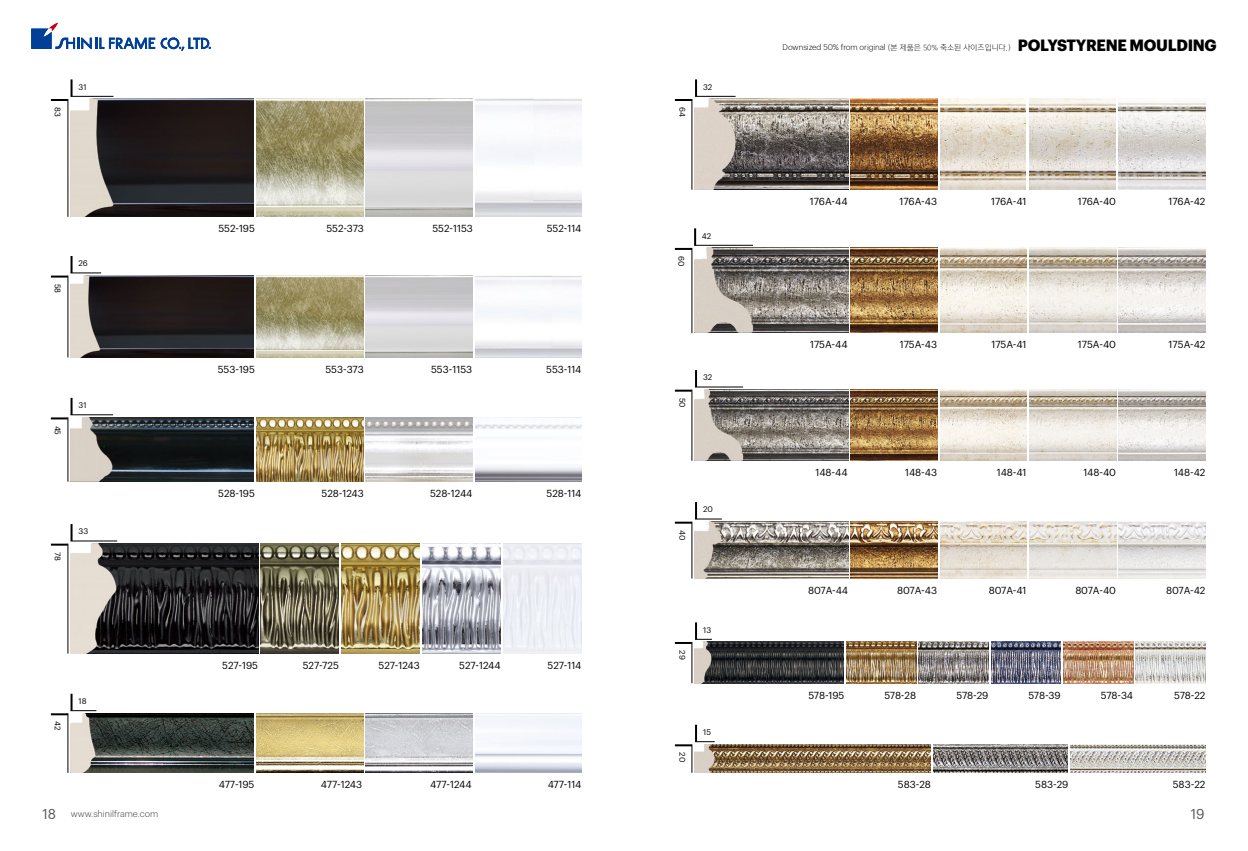
<style>
.page{position:relative;width:1248px;height:851px;background:#fff}
.page>*{position:absolute;margin:0;border:0;box-sizing:border-box;transform-origin:0 0}
.t1{font:14px "Graphik";color:#5a5757}
.t2{font:10px "Graphik";color:#000}
.t3{font:300 9px "Graphik";color:#3f3b3a}
.t4{font:300 8px "Graphik";letter-spacing:-.01em;color:#000}
.t5{font:8px "Graphik";letter-spacing:-.005em;color:#000}
.s1{font-family:"Yoon Gothic 720";font-weight:400}
.s2{font-weight:700;font-size:16px}
.s3{font-weight:400;font-size:14px;color:#5a5757}
</style>
<div class="page">
<svg style="left:31px;top:23px;width:180px;height:28px"></svg>
<hr style="left:68px;top:713px;width:1px;height:59px;background:#000">
<svg style="left:51px;top:693px;width:45px;height:22px"></svg>
<img style="left:257px;top:713px;width:106px;height:59px">
<img style="left:71px;top:713px;width:183px;height:59px">
<img style="left:366px;top:713px;width:106px;height:59px">
<hr style="left:71px;top:414px;width:42px;height:1px;background:#000">
<hr style="left:68px;top:417px;width:1px;height:64px;background:#000">
<svg style="left:51px;top:398px;width:22px;height:21px"></svg>
<img style="left:475px;top:417px;width:106px;height:64px">
<img style="left:257px;top:417px;width:106px;height:64px">
<img style="left:71px;top:417px;width:183px;height:64px">
<img style="left:366px;top:417px;width:106px;height:64px">
<hr style="left:71px;top:96px;width:42px;height:1px;background:#000">
<hr style="left:68px;top:99px;width:1px;height:118px;background:#000">
<svg style="left:51px;top:79px;width:22px;height:22px"></svg>
<img style="left:257px;top:99px;width:106px;height:118px">
<img style="left:71px;top:99px;width:183px;height:118px">
<hr style="left:71px;top:273px;width:30px;height:1px;background:#000">
<hr style="left:68px;top:275px;width:1px;height:82px;background:#000">
<svg style="left:51px;top:256px;width:22px;height:21px"></svg>
<img style="left:257px;top:275px;width:106px;height:82px">
<img style="left:71px;top:275px;width:183px;height:82px">
<hr style="left:71px;top:540px;width:46px;height:1px;background:#000">
<hr style="left:68px;top:543px;width:1px;height:110px;background:#000">
<svg style="left:51px;top:524px;width:22px;height:21px"></svg>
<img style="left:503px;top:543px;width:78px;height:110px">
<img style="left:342px;top:543px;width:78px;height:110px">
<img style="left:71px;top:543px;width:187px;height:110px">
<img style="left:261px;top:543px;width:78px;height:110px">
<img style="left:422px;top:543px;width:78px;height:110px">
<img style="left:1029px;top:390px;width:86px;height:70px">
<img style="left:940px;top:390px;width:86px;height:70px">
<img style="left:850px;top:390px;width:87px;height:70px">
<img style="left:694px;top:390px;width:154px;height:70px">
<img style="left:1118px;top:390px;width:87px;height:70px">
<hr style="left:695px;top:387px;width:48px;height:1px;background:#000">
<hr style="left:691px;top:389px;width:1px;height:71px;background:#000">
<svg style="left:675px;top:370px;width:22px;height:21px"></svg>
<hr style="left:695px;top:96px;width:40px;height:1px;background:#000">
<hr style="left:691px;top:99px;width:1px;height:91px;background:#000">
<svg style="left:675px;top:79px;width:22px;height:22px"></svg>
<img style="left:1029px;top:99px;width:86px;height:91px">
<img style="left:940px;top:99px;width:85px;height:91px">
<img style="left:850px;top:99px;width:87px;height:91px">
<img style="left:694px;top:99px;width:154px;height:91px">
<img style="left:1118px;top:101px;width:87px;height:89px">
<hr style="left:691px;top:521px;width:1px;height:57px;background:#000">
<svg style="left:675px;top:502px;width:46px;height:21px"></svg>
<img style="left:940px;top:521px;width:86px;height:57px">
<img style="left:1029px;top:521px;width:86px;height:57px">
<img style="left:850px;top:521px;width:87px;height:57px">
<img style="left:694px;top:521px;width:154px;height:57px">
<img style="left:1118px;top:521px;width:87px;height:57px">
<img style="left:1029px;top:248px;width:86px;height:85px">
<img style="left:940px;top:248px;width:86px;height:85px">
<img style="left:850px;top:248px;width:87px;height:85px">
<img style="left:694px;top:248px;width:154px;height:85px">
<img style="left:1118px;top:248px;width:87px;height:85px">
<hr style="left:694px;top:245px;width:59px;height:1px;background:#000">
<hr style="left:691px;top:248px;width:1px;height:85px;background:#000">
<svg style="left:675px;top:228px;width:21px;height:22px"></svg>
<hr style="left:691px;top:642px;width:1px;height:41px;background:#000">
<svg style="left:675px;top:622px;width:36px;height:22px"></svg>
<img style="left:1135px;top:642px;width:70px;height:41px">
<img style="left:694px;top:642px;width:149px;height:41px">
<img style="left:846px;top:642px;width:70px;height:41px">
<img style="left:1063px;top:642px;width:69px;height:41px">
<img style="left:991px;top:642px;width:69px;height:41px">
<img style="left:918px;top:642px;width:70px;height:41px">
<svg style="left:675px;top:724px;width:39px;height:48px"></svg>
<img style="left:1070px;top:744px;width:135px;height:28px">
<img style="left:694px;top:744px;width:236px;height:28px">
<img style="left:933px;top:744px;width:134px;height:28px">
<p class="t5" style="left:64px;top:107px;width:11px;rotate:90deg">83</p>
<p class="t5" style="left:79px;top:81px;width:9px">31</p>
<p class="t5" style="left:64px;top:283px;width:11px;rotate:90deg">58</p>
<p class="t5" style="left:79px;top:257px;width:11px">26</p>
<p class="t5" style="left:64px;top:425px;width:11px;rotate:90deg">45</p>
<p class="t5" style="left:79px;top:399px;width:9px">31</p>
<p class="t5" style="left:64px;top:551px;width:10px;rotate:90deg">78</p>
<p class="t5" style="left:79px;top:525px;width:11px">33</p>
<p class="t5" style="left:64px;top:721px;width:11px;rotate:90deg">42</p>
<p class="t5" style="left:79px;top:695px;width:10px">18</p>
<p class="t2" style="left:218px;top:221px;width:38px">552-195</p>
<p class="t2" style="left:326px;top:221px;width:39px">552-373</p>
<p class="t2" style="left:432px;top:221px;width:42px">552-1153</p>
<p class="t2" style="left:547px;top:221px;width:36px">552-114</p>
<p class="t2" style="left:218px;top:361px;width:39px">553-195</p>
<p class="t2" style="left:325px;top:361px;width:40px">553-373</p>
<p class="t2" style="left:431px;top:361px;width:43px">553-1153</p>
<p class="t2" style="left:546px;top:361px;width:37px">553-114</p>
<p class="t2" style="left:218px;top:486px;width:38px">528-195</p>
<p class="t2" style="left:321px;top:486px;width:44px">528-1243</p>
<p class="t2" style="left:430px;top:486px;width:44px">528-1244</p>
<p class="t2" style="left:546px;top:486px;width:36px">528-114</p>
<p class="t2" style="left:222px;top:657px;width:37px">527-195</p>
<p class="t2" style="left:303px;top:657px;width:38px">527-725</p>
<p class="t2" style="left:378px;top:657px;width:43px">527-1243</p>
<p class="t2" style="left:459px;top:657px;width:43px">527-1244</p>
<p class="t2" style="left:547px;top:657px;width:35px">527-114</p>
<p class="t2" style="left:219px;top:777px;width:37px">477-195</p>
<p class="t2" style="left:321px;top:777px;width:43px">477-1243</p>
<p class="t2" style="left:430px;top:777px;width:43px">477-1244</p>
<p class="t2" style="left:547px;top:777px;width:35px">477-114</p>
<p class="t5" style="left:688px;top:107px;width:11px;rotate:90deg">64</p>
<p class="t5" style="left:703px;top:81px;width:11px">32</p>
<p class="t5" style="left:687px;top:256px;width:12px;rotate:90deg">60</p>
<p class="t5" style="left:701px;top:230px;width:11px">42</p>
<p class="t5" style="left:688px;top:397px;width:12px;rotate:90deg">50</p>
<p class="t5" style="left:703px;top:371px;width:11px">32</p>
<p class="t5" style="left:688px;top:529px;width:12px;rotate:90deg">40</p>
<p class="t5" style="left:703px;top:503px;width:11px">20</p>
<p class="t5" style="left:688px;top:650px;width:11px;rotate:90deg">29</p>
<p class="t5" style="left:703px;top:623px;width:10px">13</p>
<p class="t5" style="left:688px;top:752px;width:11px;rotate:90deg">20</p>
<p class="t5" style="left:703px;top:726px;width:9px">15</p>
<p class="t4" style="left:782px;top:41px;width:435px">Downsized 50% from original <span class="s1">(본 제품은 50% 축소된 사이즈입니다.)</span> <span class="s2">POLYSTYRENE MOULDING</span></p>
<p class="t2" style="left:809px;top:194px;width:39px">176A-44</p>
<p class="t2" style="left:899px;top:194px;width:39px">176A-43</p>
<p class="t2" style="left:990px;top:194px;width:37px">176A-41</p>
<p class="t2" style="left:1077px;top:194px;width:40px">176A-40</p>
<p class="t2" style="left:1168px;top:194px;width:39px">176A-42</p>
<p class="t2" style="left:810px;top:337px;width:39px">175A-44</p>
<p class="t2" style="left:899px;top:337px;width:39px">175A-43</p>
<p class="t2" style="left:991px;top:337px;width:37px">175A-41</p>
<p class="t2" style="left:1077px;top:337px;width:40px">175A-40</p>
<p class="t2" style="left:1168px;top:337px;width:38px">175A-42</p>
<p class="t2" style="left:815px;top:465px;width:33px">148-44</p>
<p class="t2" style="left:905px;top:465px;width:33px">148-43</p>
<p class="t2" style="left:996px;top:465px;width:31px">148-41</p>
<p class="t2" style="left:1083px;top:465px;width:34px">148-40</p>
<p class="t2" style="left:1173px;top:465px;width:33px">148-42</p>
<p class="t2" style="left:808px;top:583px;width:42px">807A-44</p>
<p class="t2" style="left:897px;top:583px;width:41px">807A-43</p>
<p class="t2" style="left:988px;top:583px;width:39px">807A-41</p>
<p class="t2" style="left:1075px;top:583px;width:42px">807A-40</p>
<p class="t2" style="left:1165px;top:583px;width:41px">807A-42</p>
<p class="t2" style="left:808px;top:687px;width:38px">578-195</p>
<p class="t2" style="left:884px;top:687px;width:33px">578-28</p>
<p class="t2" style="left:956px;top:687px;width:33px">578-29</p>
<p class="t2" style="left:1028px;top:687px;width:34px">578-39</p>
<p class="t2" style="left:1100px;top:687px;width:34px">578-34</p>
<p class="t2" style="left:1173px;top:687px;width:33px">578-22</p>
<p class="t2" style="left:897px;top:776px;width:35px">583-28</p>
<p class="t2" style="left:1035px;top:776px;width:35px">583-29</p>
<p class="t2" style="left:1172px;top:776px;width:34px">583-22</p>
<p class="t3" style="left:43px;top:807px;width:117px"><span class="s3">18</span> www.shinilframe.com</p>
<h1 class="t1" style="left:1190px;top:803px;width:15px">19</h1>
</div>
